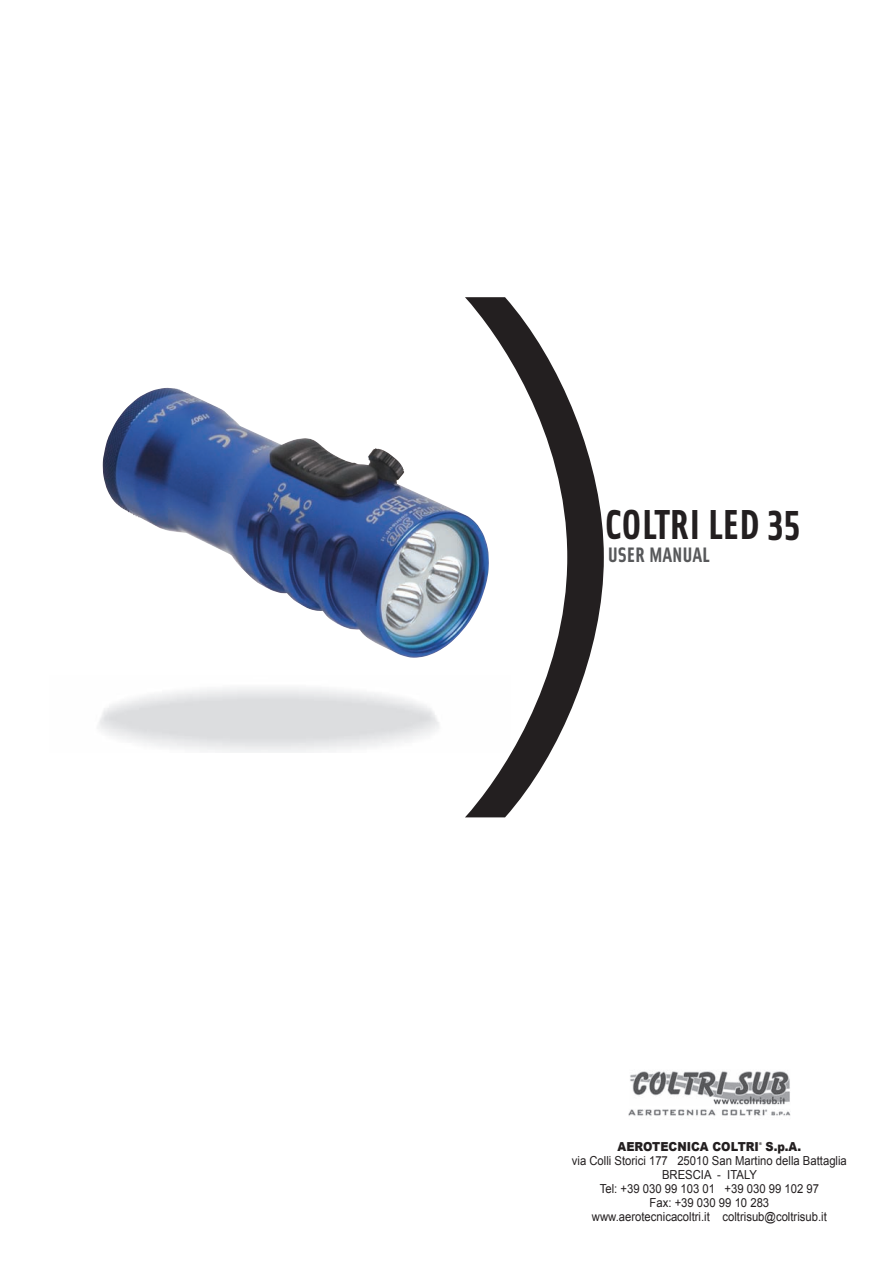
<style>
.page{position:relative;width:893px;height:1263px;background:#fff}
.page>*{position:absolute;margin:0;border:0;box-sizing:border-box;transform-origin:0 0}
.t1{font:700 42px "Solex";color:#231f20}
.t2{font:700 21px "Solex";color:#57585a}
.t3{font:12.45px/14px "Arial";color:#231f20;text-align:center;scale:.91 1}
.t4{font:900 12.45px "Arial";color:#231f20;scale:.91 1}
.t5{font:900 3.9px "Arial";color:#231f20;scale:.91 1}
</style>
<div class="page">
<img style="left:103px;top:387px;width:362px;height:271px">
<img style="left:628px;top:1109px;width:163px;height:7px">
<img style="left:630px;top:1071px;width:160px;height:34px">
<svg style="left:465px;top:515px;width:24px;height:113px"></svg>
<h1 class="t1" style="left:605px;top:497px;width:197px">COLTRI LED 35</h1>
<h2 class="t2" style="left:608px;top:541px;width:103px">USER MANUAL</h2>
<p class="t4" style="left:618px;top:1139px;width:157px">AEROTECNICA COLTRI</p>
<p class="t5" style="left:759px;top:1141px;width:5px">®</p>
<p class="t4" style="left:766px;top:1139px;width:41px">S.p.A.</p>
<p class="t3" style="left:572px;top:1153px;width:304px">via Colli Storici 177 25010 San Martino della Battaglia BRESCIA - ITALY<br>Tel: +39 030 99 103 01 +39 030 99 102 97<br>Fax: +39 030 99 10 283<br>www.aerotecnicacoltri.it coltrisub@coltrisub.it</p>
</div>
